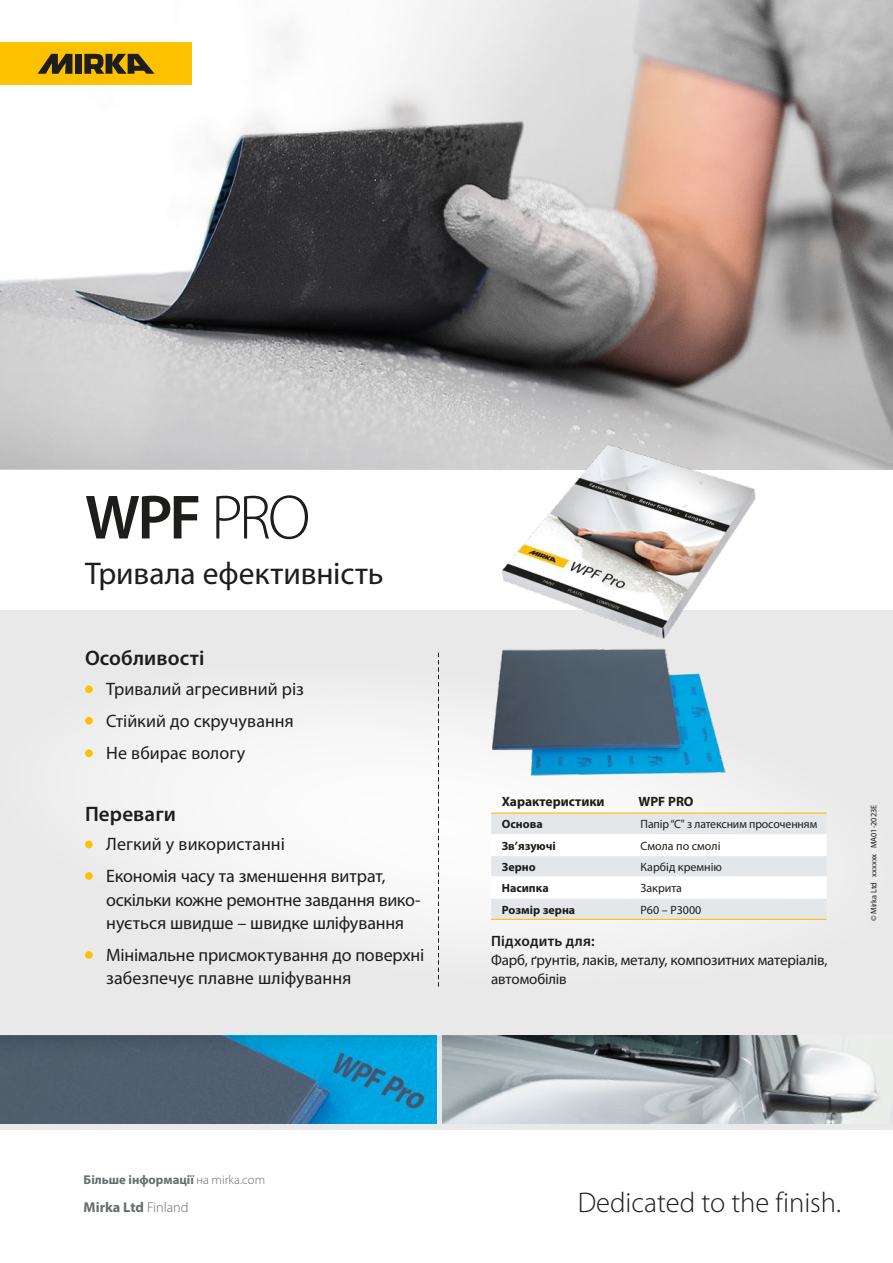
<style>
.page{position:relative;width:893px;height:1263px;background:#fff}
.page>*{position:absolute;margin:0;border:0;box-sizing:border-box;transform-origin:0 0}
.t1{font:600 63px "Myriad Pro";color:#1d1d1b}
.t2{font:31.5px "Myriad Pro";color:#1d1d1b}
.t3{font:300 28.5px "Myriad Pro";color:#1d1d1b}
.t4{font:600 21px "Myriad Pro";letter-spacing:.005em;color:#1d1d1b}
.t5{font:18px/32px "Myriad Pro";letter-spacing:-.005em;color:#1d1d1b}
.t6{font:15px/19.2px "Myriad Pro";letter-spacing:-.01em;color:#1d1d1b}
.t7{font:600 15px "Myriad Pro";letter-spacing:.015em;color:#1d1d1b}
.t8{font:700 14.25px "Myriad Pro";color:#676c6e}
.t9{font:700 13.5px "Myriad Pro";color:#1d1d1b}
.t10{font:700 12.75px "Myriad Pro";color:#676c6e}
.t11{font:12px "Myriad Pro";color:#1d1d1b}
.t12{font:700 12px "Myriad Pro";color:#1d1d1b}
.t13{font:8.25px "Myriad Pro";color:#1d1d1b}
.s1{font-weight:300}
</style>
<div class="page">
<div style="left:0;top:610px;width:893px;height:520px;background:#e9e9e9"></div>
<svg style="left:85px;top:652px;width:643px;height:335px;fill:#f2f2f2"></svg>
<svg style="left:438px;top:653px;width:1px;height:333px"></svg>
<img style="left:0;top:0;width:893px;height:307px">
<svg style="left:0;top:307px;width:893px;height:162px;background:#a4a2a2"></svg>
<img style="left:487px;top:649px;width:241px;height:129px">
<img style="left:499px;top:440px;width:261px;height:199px">
<img style="left:443px;top:1044px;width:436px;height:80px">
<img style="left:0;top:1075px;width:437px;height:49px">
<svg style="left:0;top:1036px;width:808px;height:39px;background:#537c8f"></svg>
<svg style="left:491px;top:814px;width:336px;height:105px"></svg>
<hr style="left:491px;top:855px;width:137px;height:1px;background:#fff">
<hr style="left:491px;top:897px;width:137px;height:2px;background:#fff">
<hr style="left:628px;top:855px;width:199px;height:1px;background:#fff">
<hr style="left:628px;top:897px;width:199px;height:2px;background:#fff">
<hr style="left:491px;top:876px;width:137px;height:1px;background:#fff">
<hr style="left:628px;top:876px;width:199px;height:1px;background:#fff">
<hr style="left:491px;top:812px;width:137px;height:2px;background:#fdc100">
<hr style="left:628px;top:812px;width:199px;height:2px;background:#fdc100">
<hr style="left:491px;top:919px;width:137px;height:1px;background:#fdc100">
<hr style="left:628px;top:919px;width:199px;height:1px;background:#fdc100">
<div style="left:85px;top:685px;width:8px;height:8px;background:#fdc100;border-radius:50%"></div>
<div style="left:85px;top:717px;width:8px;height:7px;background:#fdc100;border-radius:50%"></div>
<div style="left:85px;top:749px;width:8px;height:8px;background:#fdc100;border-radius:50%"></div>
<div style="left:85px;top:841px;width:8px;height:7px;background:#fdc100;border-radius:50%"></div>
<div style="left:85px;top:872px;width:8px;height:8px;background:#fdc100;border-radius:50%"></div>
<div style="left:85px;top:951px;width:8px;height:8px;background:#fdc100;border-radius:50%"></div>
<div style="left:0;top:43px;width:192px;height:42px;background:#fdc100"></div>
<svg style="left:38px;top:54px;width:34px;height:20px"></svg>
<svg style="left:84px;top:54px;width:71px;height:20px"></svg>
<div style="left:75px;top:54px;width:7px;height:20px;background:#1d1d1b"></div>
<h1 class="t1" style="left:85px;top:482px;width:227px">WPF <span class="s1">PRO</span></h1>
<h2 class="t2" style="left:85px;top:556px;width:300px">Тривала ефективність</h2>
<p class="t4" style="left:85px;top:647px;width:121px">Особливості</p>
<p class="t5" style="left:106px;top:673px;width:199px">Тривалий агресивний різ<br>Стійкий до скручування<br>Не вбирає вологу</p>
<p class="t4" style="left:85px;top:802px;width:92px">Переваги</p>
<p class="t5" style="left:106px;top:829px;width:281px">Легкий у використанні<br>Економія часу та зменшення витрат,</p>
<p class="t5" style="left:106px;top:888px;width:316px;line-height:23.4px">оскільки кожне ремонтне завдання вико&shy;нується швидше – швидке шліфування</p>
<p class="t5" style="left:106px;top:943px;width:320px;line-height:23.4px">Мінімальне присмоктування до поверхні забезпечує плавне шліфування</p>
<p class="t9" style="left:502px;top:793px;width:104px">Характеристики</p>
<p class="t9" style="left:638px;top:793px;width:57px">WPF PRO</p>
<p class="t12" style="left:502px;top:816px;width:42px">Основа</p>
<p class="t11" style="left:641px;top:818px;width:178px">Папір “C" з латексним просоченням</p>
<p class="t12" style="left:502px;top:838px;width:55px">Зв’язуючі</p>
<p class="t11" style="left:641px;top:839px;width:81px">Смола по смолі</p>
<p class="t12" style="left:502px;top:859px;width:35px">Зерно</p>
<p class="t11" style="left:641px;top:860px;width:83px">Карбід кремнію</p>
<p class="t12" style="left:502px;top:880px;width:48px">Насипка</p>
<p class="t11" style="left:641px;top:882px;width:43px">Закрита</p>
<p class="t12" style="left:502px;top:902px;width:75px">Розмір зерна</p>
<p class="t11" style="left:641px;top:903px;width:62px">Р60 – P3000</p>
<p class="t7" style="left:491px;top:933px;width:105px">Підходить для:</p>
<p class="t6" style="left:491px;top:951px;width:338px">Фарб, ґрунтів, лаків, металу, композитних матеріалів, автомобілів</p>
<p class="t13" style="left:869px;top:921px;width:117px;rotate:-90deg">©Mirka Ltd xxxxxx MA01-2023E</p>
<p class="t10" style="left:84px;top:1171px;width:183px">Більше інформації <span class="s1">на mirka.com</span></p>
<p class="t8" style="left:84px;top:1198px;width:107px">Mirka Ltd <span class="s1">Finland</span></p>
<h3 class="t3" style="left:578px;top:1186px;width:265px">Dedicated to the finish.</h3>
</div>
